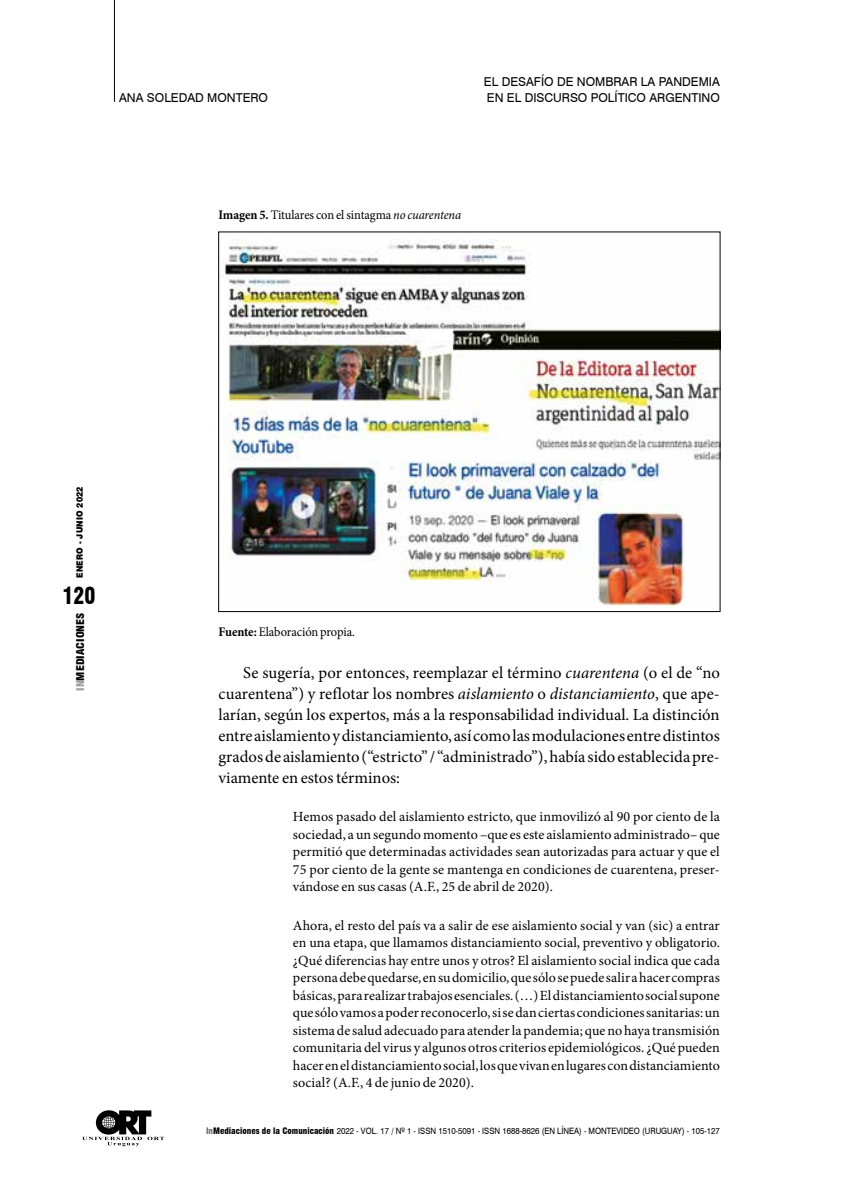
<style>
.page{position:relative;width:844px;height:1191px;background:#fff}
.page>*{position:absolute;margin:0;border:0;box-sizing:border-box;transform-origin:0 0}
.t1{font:900 condensed 22.75px "Swiss 721 BT";color:#000;scale:.9 1}
.t2{font:16.62px/21px "Minion Pro";color:#000;text-align:justify}
.t3{font:14px/17.5px "Minion Pro";letter-spacing:.005em;color:#000;text-align:justify}
.t4{font:13.12px "Minion Pro";letter-spacing:-.005em;color:#000;scale:.95 1}
.t5{font:12.25px/15.8px "Swiss 721 BT";color:#000}
.t6{font:900 condensed 10.5px "Swiss 721 BT";color:#000;scale:1.1 1}
.t7{font:8.75px "Swiss 721 BT";color:#000;scale:.9 1}
.t8{font:900 8.75px "Swiss 721 BT";letter-spacing:.02em;color:#000;scale:.9 1}
.s1{font-weight:700}
.s2{font-style:italic}
.s3{color:#9d9d9c}
.s4{font-weight:900;font-stretch:condensed;color:#706f6f}
.s5{font-weight:900;font-stretch:condensed}
</style>
<div class="page">
<hr style="left:114px;top:0;width:1px;height:102px;background:#000">
<svg style="left:82px;top:1110px;width:82px;height:36px"></svg>
<img style="left:222px;top:239px;width:496px;height:366px">
<p class="t5" style="left:119px;top:89px;width:150px">ANA SOLEDAD MONTERO</p>
<p class="t5" style="left:484px;top:74px;width:237px">EL DESAFÍO DE NOMBRAR LA PANDEMIA<br>EN EL DISCURSO POLÍTICO ARGENTINO</p>
<p class="t4" style="left:218px;top:206px;width:257px"><span class="s1">Imagen 5.</span> Titulares con el sintagma <span class="s2">no cuarentena</span></p>
<p class="t8" style="left:74px;top:578px;width:103px;rotate:-90deg">ENERO - JUNIO 2022</p>
<h1 class="t1" style="left:63px;top:582px;width:38px">120</h1>
<p class="t6" style="left:74px;top:691px;width:73px;rotate:-90deg"><span class="s3">IN</span>MEDIACIONES</p>
<p class="t4" style="left:218px;top:622px;width:145px"><span class="s1">Fuente:</span> Elaboración propia.</p>
<p class="t2" style="left:218px;top:662px;width:503px;text-indent:25px">Se sugería, por entonces, reemplazar el término <span class="s2">cuarentena</span> (o el de “no cuarentena”) y reflotar los nombres <span class="s2">aislamiento</span> o <span class="s2">distanciamiento</span>, que ape&shy;larían, según los expertos, más a la responsabilidad individual. La distinción entre aislamiento y distanciamiento, así como las modulaciones entre distintos grados de aislamiento (“estricto” / “administrado”), había sido establecida pre&shy;viamente en estos términos:</p>
<p class="t3" style="left:293px;top:808px;width:428px">Hemos pasado del aislamiento estricto, que inmovilizó al 90 por ciento de la sociedad, a un segundo momento –que es este aislamiento administrado– que permitió que determinadas actividades sean autorizadas para actuar y que el 75 por ciento de la gente se mantenga en condiciones de cuarentena, preser&shy;vándose en sus casas (A.F., 25 de abril de 2020).</p>
<p class="t3" style="left:293px;top:916px;width:428px">Ahora, el resto del país va a salir de ese aislamiento social y van (sic) a entrar en una etapa, que llamamos distanciamiento social, preventivo y obligatorio. ¿Qué diferencias hay entre unos y otros? El aislamiento social indica que cada persona debe quedarse, en su domicilio, que sólo se puede salir a hacer compras básicas, para realizar trabajos esenciales. (…) El distanciamiento social supone que sólo vamos a poder reconocerlo, si se dan ciertas condiciones sanitarias: un sistema de salud adecuado para atender la pandemia; que no haya transmisión comunitaria del virus y algunos otros criterios epidemiológicos. ¿Qué pueden hacer en el distanciamiento social, los que vivan en lugares con distanciamiento social? (A.F., 4 de junio de 2020).</p>
<p class="t7" style="left:206px;top:1125px;width:572px"><span class="s4">In</span><span class="s5">Mediaciones de la Comunicación</span> 2022 - VOL. 17 / Nº 1 - ISSN 1510-5091 - ISSN 1688-8626 (EN LÍNEA) - MONTEVIDEO (URUGUAY) - 105-127</p>
</div>
